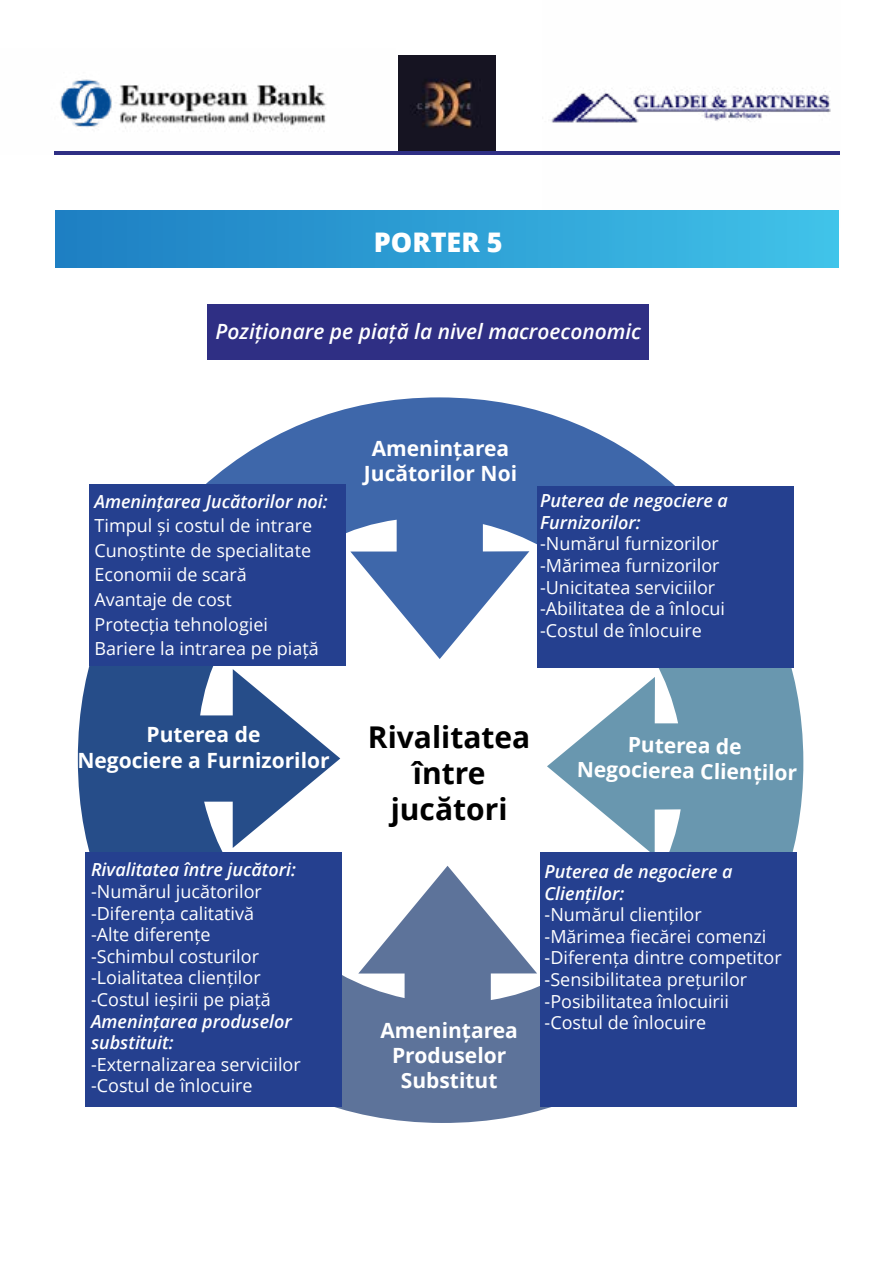
<style>
.page{position:relative;width:893px;height:1263px;background:#fff}
.page>*{position:absolute;margin:0;border:0;box-sizing:border-box;transform-origin:0 0}
.t1{font:700 30px/36px "Open Sans";color:#000;text-align:center}
.t2{font:800 27px "Open Sans";color:#fff}
.t3{font:700 21px/25.2px "Open Sans";color:#fff;text-align:center}
.t4{font:italic 600 21px "Open Sans";color:#fff}
.t5{font:18px/21.6px "Open Sans";color:#fff}
.t6{font:italic 600 18px/21.6px "Open Sans";color:#fff}
</style>
<div class="page">
<img style="left:543px;top:88px;width:297px;height:123px">
<img style="left:399px;top:56px;width:97px;height:95px">
<img style="left:54px;top:79px;width:273px;height:75px">
<hr style="left:55px;top:151px;width:785px;height:3px;background:#2f2f84">
<div style="left:55px;top:211px;width:784px;height:56px;background:linear-gradient(to right,#1d7ec2,#40c2e9)"></div>
<div style="left:207px;top:305px;width:441px;height:55px;background:#2f2f84"></div>
<svg style="left:335px;top:866px;width:216px;height:257px;fill:#5d739a"></svg>
<svg style="left:547px;top:667px;width:257px;height:185px;fill:#6997af"></svg>
<svg style="left:206px;top:397px;width:469px;height:262px;fill:#3e67aa"></svg>
<svg style="left:78px;top:666px;width:262px;height:345px;fill:#264d89"></svg>
<div style="left:89px;top:484px;width:257px;height:182px;background:#25408f"></div>
<div style="left:537px;top:486px;width:257px;height:181px;background:#25408f"></div>
<div style="left:540px;top:852px;width:257px;height:255px;background:#25408f"></div>
<div style="left:86px;top:852px;width:256px;height:255px;background:#25408f"></div>
<h2 class="t2" style="left:374px;top:222px;width:130px">PORTER 5</h2>
<p class="t4" style="left:216px;top:317px;width:427px">Poziționare pe piață la nivel macroeconomic</p>
<p class="t6" style="left:94px;top:490px;width:235px">Amenințarea Jucătorilor noi:</p>
<p class="t5" style="left:94px;top:513px;width:226px;line-height:24.6px">Timpul și costul de intrare<br>Cunoștinte de specialitate<br>Economii de scară<br>Avantaje de cost<br>Protecția tehnologiei<br>Bariere la intrarea pe piață</p>
<p class="t3" style="left:77px;top:722px;width:254px">Puterea de<br>Negociere a Furnizorilor</p>
<p class="t6" style="left:91px;top:859px;width:206px">Rivalitatea între jucători:</p>
<p class="t5" style="left:91px;top:880px;width:181px">-Numărul jucătorilor -Diferența calitativă -Alte diferențe -Schimbul costurilor -Loialitatea clienților -Costul ieșirii pe piață</p>
<p class="t6" style="left:91px;top:1010px;width:202px">Amenințarea produselor substituit:</p>
<p class="t5" style="left:91px;top:1053px;width:211px">-Externalizarea serviciilor -Costul de înlocuire</p>
<p class="t3" style="left:364px;top:435px;width:155px">Amenințarea<br>Jucătorilor Noi</p>
<p class="t6" style="left:540px;top:489px;width:189px">Puterea de negociere a<br>Furnizorilor:</p>
<p class="t5" style="left:540px;top:533px;width:187px">-Numărul furnizorilor -Mărimea furnizorilor -Unicitatea serviciilor -Abilitatea de a înlocui -Costul de înlocuire</p>
<h1 class="t1" style="left:368px;top:718px;width:164px">Rivalitatea între jucători</h1>
<p class="t3" style="left:380px;top:1017px;width:139px">Amenințarea<br>Produselor<br>Substitut</p>
<p class="t3" style="left:577px;top:730px;width:222px;rotate:1deg">Puterea de<br>Negocierea Clienților</p>
<p class="t6" style="left:545px;top:860px;width:189px">Puterea de negociere a<br>Clienților:</p>
<p class="t5" style="left:545px;top:903px;width:239px">-Numărul clienților -Mărimea fiecărei comenzi -Diferența dintre competitor -Sensibilitatea prețurilor -Posibilitatea înlocuirii -Costul de înlocuire</p>
</div>
